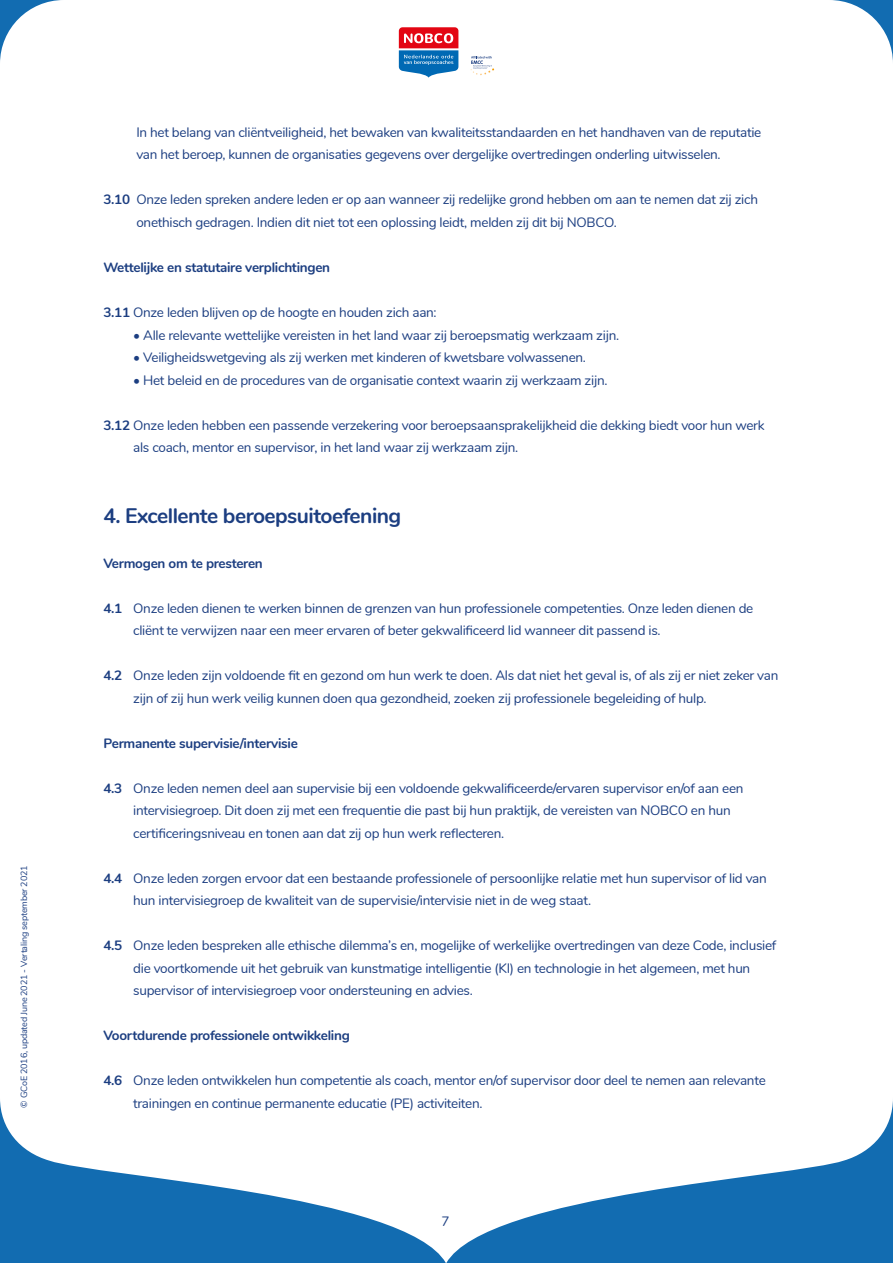
<style>
.page{position:relative;width:893px;height:1263px;background:#fff}
.page>*{position:absolute;margin:0;border:0;box-sizing:border-box;transform-origin:0 0}
.t1{font:700 21px "Nunito";letter-spacing:-.025em;color:#1c3e81}
.t2{font:13.5px/22.5px "Nunito";letter-spacing:-.02em;color:#1c3e81}
.t3{font:700 13.5px "Nunito";letter-spacing:-.02em;color:#1c3e81}
.t4{font:9px "Nunito";letter-spacing:-.02em;color:#1c3e81}
.s1{font-weight:700}
</style>
<div class="page">
<div style="left:0;top:0;width:893px;height:81px;background:#126cb1"></div>
<div style="left:0;top:0;width:893px;height:270px;background:#fff;border-radius:64px"></div>
<svg style="left:1px;top:1101px;width:892px;height:162px"></svg>
<svg style="left:399px;top:27px;width:59px;height:51px"></svg>
<svg style="left:471px;top:56px;width:23px;height:19px"></svg>
<svg style="left:0;top:1101px;width:1px;height:162px"></svg>
<p class="t4" style="left:17px;top:1107px;width:244px;rotate:-90deg">© GCoE 2016, updated June 2021 - Vertaling september 2021</p>
<p class="t2" style="left:136px;top:120px;width:626px">In het belang van cliëntveiligheid, het bewaken van kwaliteitsstandaarden en het handhaven van de reputatie van het beroep, kunnen de organisaties gegevens over dergelijke overtredingen onderling uitwisselen.</p>
<p class="t2" style="left:136px;top:188px;width:623px;text-indent:-33px"><span class="s1">3.10</span> Onze leden spreken andere leden er op aan wanneer zij redelijke grond hebben om aan te nemen dat zij zich onethisch gedragen. Indien dit niet tot een oplossing leidt, melden zij dit bij NOBCO.</p>
<p class="t3" style="left:103px;top:257px;width:228px">Wettelijke en statutaire verplichtingen</p>
<p class="t2" style="left:103px;top:300px;width:335px"><span class="s1">3.11</span> Onze leden blijven op de hoogte en houden zich aan:</p>
<p class="t2" style="left:133px;top:323px;width:488px">• Alle relevante wettelijke vereisten in het land waar zij beroepsmatig werkzaam zijn.</p>
<p class="t2" style="left:133px;top:345px;width:454px">• Veiligheidswetgeving als zij werken met kinderen of kwetsbare volwassenen.</p>
<p class="t2" style="left:133px;top:368px;width:476px">• Het beleid en de procedures van de organisatie context waarin zij werkzaam zijn.</p>
<p class="t2" style="left:133px;top:413px;width:633px;text-indent:-30px"><span class="s1">3.12</span> Onze leden hebben een passende verzekering voor beroepsaansprakelijkheid die dekking biedt voor hun werk als coach, mentor en supervisor, in het land waar zij werkzaam zijn.</p>
<h1 class="t1" style="left:103px;top:507px;width:299px">4. Excellente beroepsuitoefening</h1>
<p class="t3" style="left:103px;top:557px;width:161px">Vermogen om te presteren</p>
<p class="t2" style="left:133px;top:596px;width:622px;text-indent:-30px"><span class="s1">4.1</span> Onze leden dienen te werken binnen de grenzen van hun professionele competenties. Onze leden dienen de cliënt te verwijzen naar een meer ervaren of beter gekwalificeerd lid wanneer dit passend is.</p>
<p class="t2" style="left:133px;top:663px;width:647px;text-indent:-30px"><span class="s1">4.2</span> Onze leden zijn voldoende fit en gezond om hun werk te doen. Als dat niet het geval is, of als zij er niet zeker van zijn of zij hun werk veilig kunnen doen qua gezondheid, zoeken zij professionele begeleiding of hulp.</p>
<p class="t3" style="left:103px;top:737px;width:196px">Permanente supervisie/intervisie</p>
<p class="t2" style="left:133px;top:776px;width:612px;text-indent:-30px"><span class="s1">4.3</span> Onze leden nemen deel aan supervisie bij een voldoende gekwalificeerde/ervaren supervisor en/of aan een intervisiegroep. Dit doen zij met een frequentie die past bij hun praktijk, de vereisten van NOBCO en hun certificeringsniveau en tonen aan dat zij op hun werk reflecteren.</p>
<p class="t2" style="left:133px;top:866px;width:635px;text-indent:-30px"><span class="s1">4.4</span> Onze leden zorgen ervoor dat een bestaande professionele of persoonlijke relatie met hun supervisor of lid van hun intervisiegroep de kwaliteit van de supervisie/intervisie niet in de weg staat.</p>
<p class="t2" style="left:133px;top:933px;width:645px;text-indent:-30px"><span class="s1">4.5</span> Onze leden bespreken alle ethische dilemma’s en, mogelijke of werkelijke overtredingen van deze Code, inclusief die voortkomende uit het gebruik van kunstmatige intelligentie (KI) en technologie in het algemeen, met hun supervisor of intervisiegroep voor ondersteuning en advies.</p>
<p class="t3" style="left:103px;top:1030px;width:248px">Voortdurende professionele ontwikkeling</p>
<p class="t2" style="left:133px;top:1068px;width:634px;text-indent:-30px"><span class="s1">4.6</span> Onze leden ontwikkelen hun competentie als coach, mentor en/of supervisor door deel te nemen aan relevante trainingen en continue permanente educatie (PE) activiteiten.</p>
<p class="t2" style="left:441px;top:1211px;width:10px">7</p>
</div>
